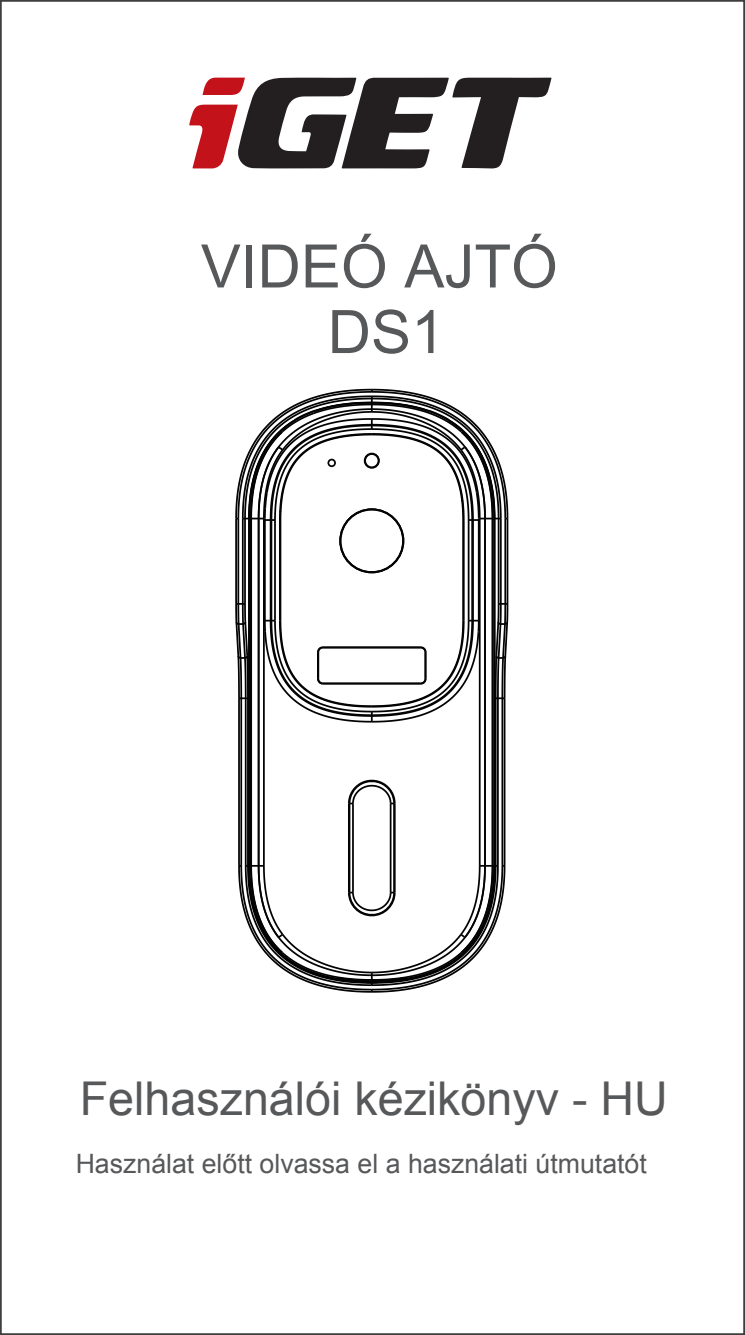
<style>
.page{position:relative;width:745px;height:1335px;background:#fff}
.page>*{position:absolute;margin:0;border:0;box-sizing:border-box;transform-origin:0 0}
.t1{font:59.85px/65.5px "Arial";color:#57585a;text-align:center}
.t2{font:46.55px "Arial";color:#57585a}
.t3{font:26.6px "Arial";color:#57585a}
</style>
<div class="page">
<hr style="left:235px;top:518px;width:2px;height:86px;background:#030303">
<hr style="left:237px;top:518px;width:2px;height:86px;background:#030303">
<hr style="left:238px;top:698px;width:2px;height:167px;background:#030303">
<hr style="left:240px;top:698px;width:2px;height:167px;background:#030303">
<hr style="left:242px;top:518px;width:1px;height:86px;background:#030303">
<hr style="left:244px;top:518px;width:2px;height:86px;background:#030303">
<hr style="left:245px;top:698px;width:1px;height:167px;background:#030303">
<hr style="left:247px;top:698px;width:2px;height:167px;background:#030303">
<hr style="left:248px;top:518px;width:2px;height:347px;background:#030303">
<hr style="left:250px;top:518px;width:2px;height:347px;background:#030303">
<hr style="left:257px;top:518px;width:2px;height:347px;background:#030303">
<hr style="left:263px;top:518px;width:1px;height:347px;background:#030303">
<hr style="left:264px;top:520px;width:1px;height:100px;background:#030303">
<hr style="left:269px;top:520px;width:2px;height:100px;background:#030303">
<hr style="left:270px;top:520px;width:2px;height:100px;background:#030303">
<hr style="left:274px;top:520px;width:2px;height:100px;background:#030303">
<hr style="left:279px;top:520px;width:2px;height:100px;background:#030303">
<hr style="left:348px;top:803px;width:2px;height:89px;background:#030303">
<hr style="left:352px;top:803px;width:1px;height:89px;background:#030303">
<hr style="left:389px;top:803px;width:2px;height:89px;background:#030303">
<hr style="left:393px;top:803px;width:2px;height:89px;background:#030303">
<hr style="left:462px;top:520px;width:2px;height:100px;background:#030303">
<hr style="left:467px;top:520px;width:2px;height:100px;background:#030303">
<hr style="left:471px;top:520px;width:1px;height:100px;background:#030303">
<hr style="left:472px;top:520px;width:1px;height:100px;background:#030303">
<hr style="left:477px;top:520px;width:2px;height:100px;background:#030303">
<hr style="left:478px;top:518px;width:2px;height:347px;background:#030303">
<hr style="left:483px;top:518px;width:2px;height:347px;background:#030303">
<hr style="left:491px;top:518px;width:2px;height:347px;background:#030303">
<hr style="left:493px;top:518px;width:2px;height:347px;background:#030303">
<hr style="left:494px;top:698px;width:2px;height:167px;background:#030303">
<hr style="left:496px;top:698px;width:2px;height:167px;background:#030303">
<hr style="left:497px;top:518px;width:2px;height:86px;background:#030303">
<hr style="left:499px;top:518px;width:2px;height:86px;background:#030303">
<hr style="left:501px;top:698px;width:2px;height:167px;background:#030303">
<hr style="left:503px;top:698px;width:2px;height:167px;background:#030303">
<hr style="left:504px;top:518px;width:2px;height:86px;background:#030303">
<hr style="left:506px;top:518px;width:2px;height:86px;background:#030303">
<div style="left:339px;top:509px;width:64px;height:64px;border:2px solid #030303;border-radius:50%"></div>
<svg style="left:348px;top:779px;width:48px;height:26px"></svg>
<svg style="left:264px;top:619px;width:215px;height:104px"></svg>
<svg style="left:493px;top:602px;width:16px;height:98px"></svg>
<svg style="left:238px;top:864px;width:268px;height:129px"></svg>
<svg style="left:235px;top:388px;width:274px;height:134px"></svg>
<svg style="left:235px;top:602px;width:13px;height:98px"></svg>
<div style="left:0;top:0;width:744px;height:1334px;border:4px solid #3e3e3f"></div>
<svg style="left:189px;top:78px;width:362px;height:91px"></svg>
<p class="t1" style="left:201px;top:234px;width:358px">VIDEÓ AJTÓ<br>DS1</p>
<p class="t2" style="left:80px;top:1068px;width:589px">Felhasználói kézikönyv - HU</p>
<p class="t3" style="left:76px;top:1146px;width:572px">Használat előtt olvassa el a használati útmutatót</p>
</div>
